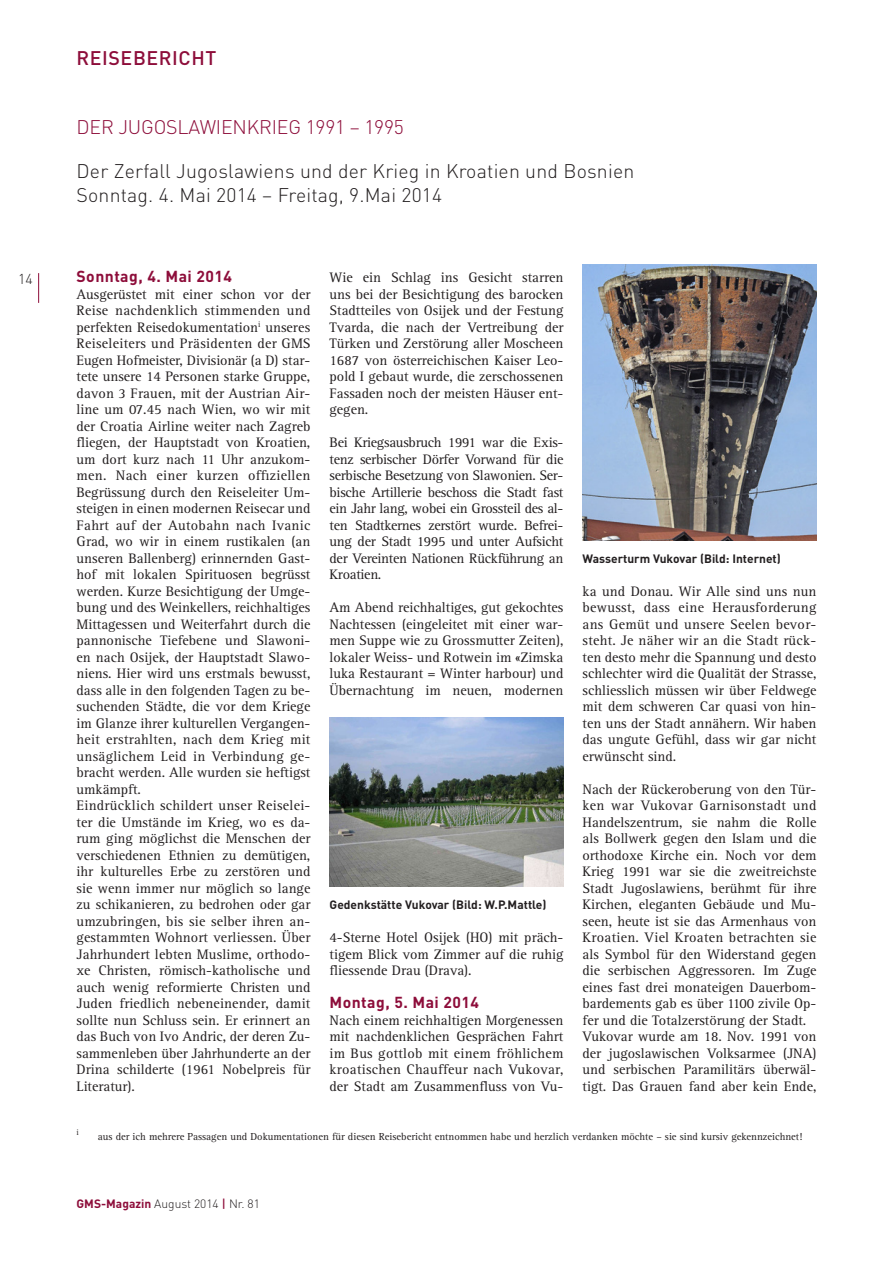
<style>
.page{position:relative;width:893px;height:1263px;background:#fff}
.page>*{position:absolute;margin:0;border:0;box-sizing:border-box;transform-origin:0 0}
.t1{font:300 19.5px/23.4px "DIN";letter-spacing:.01em;color:#231f20}
.t2{font:300 19.5px "DIN";letter-spacing:-.01em;color:#8d0d3a}
.t3{font:500 19.5px "DIN";letter-spacing:.03em;color:#8d0d3a}
.t4{font:700 15.75px "DIN";letter-spacing:.03em;color:#8d0d3a}
.t5{font:14.25px/16.5px "Rotis Serif";color:#231f20;text-align:justify}
.t6{font:300 14.25px "DIN";color:#231f20}
.t7{font:700 12px "DIN";color:#231f20}
.t8{font:300 12px "DIN";color:#231f20}
.t9{font:10.5px "Rotis Serif";color:#231f20}
.t10{font:8.25px "Rotis Serif";color:#231f20}
.s1{font-weight:700;color:#8d0d3a}
.s2{font-weight:500;color:#8d0d3a}
</style>
<div class="page">
<hr style="left:38px;top:273px;width:1px;height:30px;background:#8d0d3a">
<img style="left:330px;top:717px;width:233px;height:169px">
<img style="left:583px;top:264px;width:233px;height:277px">
<p class="t6" style="left:18px;top:270px;width:16px">14</p>
<h1 class="t3" style="left:77px;top:45px;width:141px">REISEBERICHT</h1>
<h1 class="t2" style="left:77px;top:115px;width:329px">DER JUGOSLAWIENKRIEG 1991 – 1995</h1>
<h1 class="t1" style="left:77px;top:159px;width:559px">Der Zerfall Jugoslawiens und der Krieg in Kroatien und Bosnien<br>Sonntag. 4. Mai 2014 – Freitag, 9.Mai 2014</h1>
<p class="t4" style="left:77px;top:266px;width:157px">Sonntag, 4. Mai 2014</p>
<p class="t5" style="left:77px;top:286px;width:235px;text-align:left">Ausgerüstet mit einer schon vor der Reise nachdenklich stimmenden und perfekten Reisedokumentation<sup>i</sup> unseres Reiseleiters und Präsidenten der GMS Eugen Hofmeister, Divisionär (a D) star&shy;tete unsere 14 Personen starke Gruppe, davon 3 Frauen, mit der Austrian Air&shy;line um 07.45 nach Wien, wo wir mit der Croatia Airline weiter nach Zagreb fliegen, der Hauptstadt von Kroatien, um dort kurz nach 11 Uhr anzukom&shy;men. Nach einer kurzen offiziellen Begrüssung durch den Reiseleiter Um&shy;steigen in einen modernen Reisecar und Fahrt auf der Autobahn nach Ivanic Grad, wo wir in einem rustikalen (an unseren Ballenberg) erinnernden Gast&shy;hof mit lokalen Spirituosen begrüsst werden. Kurze Besichtigung der Umge&shy;bung und des Weinkellers, reichhaltiges Mittagessen und Weiterfahrt durch die pannonische Tiefebene und Slawoni&shy;en nach Osijek, der Hauptstadt Slawo&shy;niens. Hier wird uns erstmals bewusst, dass alle in den folgenden Tagen zu be&shy;suchenden Städte, die vor dem Kriege im Glanze ihrer kulturellen Vergangen&shy;heit erstrahlten, nach dem Krieg mit unsäglichem Leid in Verbindung ge&shy;bracht werden. Alle wurden sie heftigst umkämpft.<br>Eindrücklich schildert unser Reiselei&shy;ter die Umstände im Krieg, wo es da&shy;rum ging möglichst die Menschen der verschiedenen Ethnien zu demütigen, ihr kulturelles Erbe zu zerstören und sie wenn immer nur möglich so lange zu schikanieren, zu bedrohen oder gar umzubringen, bis sie selber ihren an&shy;gestammten Wohnort verliessen. Über Jahrhundert lebten Muslime, orthodo&shy;xe Christen, römisch-katholische und auch wenig reformierte Christen und Juden friedlich nebeneinender, damit sollte nun Schluss sein. Er erinnert an das Buch von Ivo Andric, der deren Zu&shy;sammenleben über Jahrhunderte an der Drina schilderte (1961 Nobelpreis für Literatur).</p>
<p class="t5" style="left:330px;top:270px;width:235px">Wie ein Schlag ins Gesicht starren uns bei der Besichtigung des barocken Stadtteiles von Osijek und der Festung Tvarda, die nach der Vertreibung der Türken und Zerstörung aller Moscheen 1687 von österreichischen Kaiser Leo&shy;pold I gebaut wurde, die zerschossenen Fassaden noch der meisten Häuser ent&shy;gegen.</p>
<p class="t5" style="left:330px;top:435px;width:235px">Bei Kriegsausbruch 1991 war die Exis&shy;tenz serbischer Dörfer Vorwand für die serbische Besetzung von Slawonien. Ser&shy;bische Artillerie beschoss die Stadt fast ein Jahr lang, wobei ein Grossteil des al&shy;ten Stadtkernes zerstört wurde. Befrei&shy;ung der Stadt 1995 und unter Aufsicht der Vereinten Nationen Rückführung an Kroatien.</p>
<p class="t5" style="left:330px;top:600px;width:235px">Am Abend reichhaltiges, gut gekochtes Nachtessen (eingeleitet mit einer war&shy;men Suppe wie zu Grossmutter Zeiten), lokaler Weiss- und Rotwein im «Zimska luka Restaurant = Winter harbour) und Übernachtung im neuen, modernen</p>
<p class="t7" style="left:330px;top:897px;width:218px">Gedenkstätte Vukovar (Bild: W.P.Mattle)</p>
<p class="t5" style="left:330px;top:930px;width:235px">4-Sterne Hotel Osijek (HO) mit präch&shy;tigem Blick vom Zimmer auf die ruhig fliessende Drau (Drava).</p>
<p class="t4" style="left:330px;top:992px;width:151px">Montag, 5. Mai 2014</p>
<p class="t5" style="left:330px;top:1012px;width:235px">Nach einem reichhaltigen Morgenessen mit nachdenklichen Gesprächen Fahrt im Bus gottlob mit einem fröhlichem kroatischen Chauffeur nach Vukovar, der Stadt am Zusammenfluss von Vu-</p>
<p class="t7" style="left:583px;top:550px;width:200px">Wasserturm Vukovar (Bild: Internet)</p>
<p class="t5" style="left:583px;top:583px;width:235px">ka und Donau. Wir Alle sind uns nun bewusst, dass eine Herausforderung ans Gemüt und unsere Seelen bevor&shy;steht. Je näher wir an die Stadt rück&shy;ten desto mehr die Spannung und desto schlechter wird die Qualität der Strasse, schliesslich müssen wir über Feldwege mit dem schweren Car quasi von hin&shy;ten uns der Stadt annähern. Wir haben das ungute Gefühl, dass wir gar nicht erwünscht sind.</p>
<p class="t5" style="left:583px;top:781px;width:235px;text-align:left">Nach der Rückeroberung von den Tür&shy;ken war Vukovar Garnisonstadt und Handelszentrum, sie nahm die Rolle als Bollwerk gegen den Islam und die orthodoxe Kirche ein. Noch vor dem Krieg 1991 war sie die zweitreichste Stadt Jugoslawiens, berühmt für ihre Kirchen, eleganten Gebäude und Mu&shy;seen, heute ist sie das Armenhaus von Kroatien. Viel Kroaten betrachten sie als Symbol für den Widerstand gegen die serbischen Aggressoren. Im Zuge eines fast drei monateigen Dauerbom&shy;bardements gab es über 1100 zivile Op&shy;fer und die Totalzerstörung der Stadt.<br>Vukovar wurde am 18. Nov. 1991 von der jugoslawischen Volksarmee (JNA) und serbischen Paramilitärs überwäl&shy;tigt. Das Grauen fand aber kein Ende,</p>
<p class="t10" style="left:77px;top:1128px;width:4px">i</p>
<p class="t9" style="left:98px;top:1131px;width:706px">aus der ich mehrere Passagen und Dokumentationen für diesen Reisebericht entnommen habe und herzlich verdanken möchte – sie sind kursiv gekennzeichnet!</p>
<p class="t8" style="left:77px;top:1196px;width:185px"><span class="s1">GMS-Magazin</span> August 2014 <span class="s2">|</span> Nr. 81</p>
</div>
